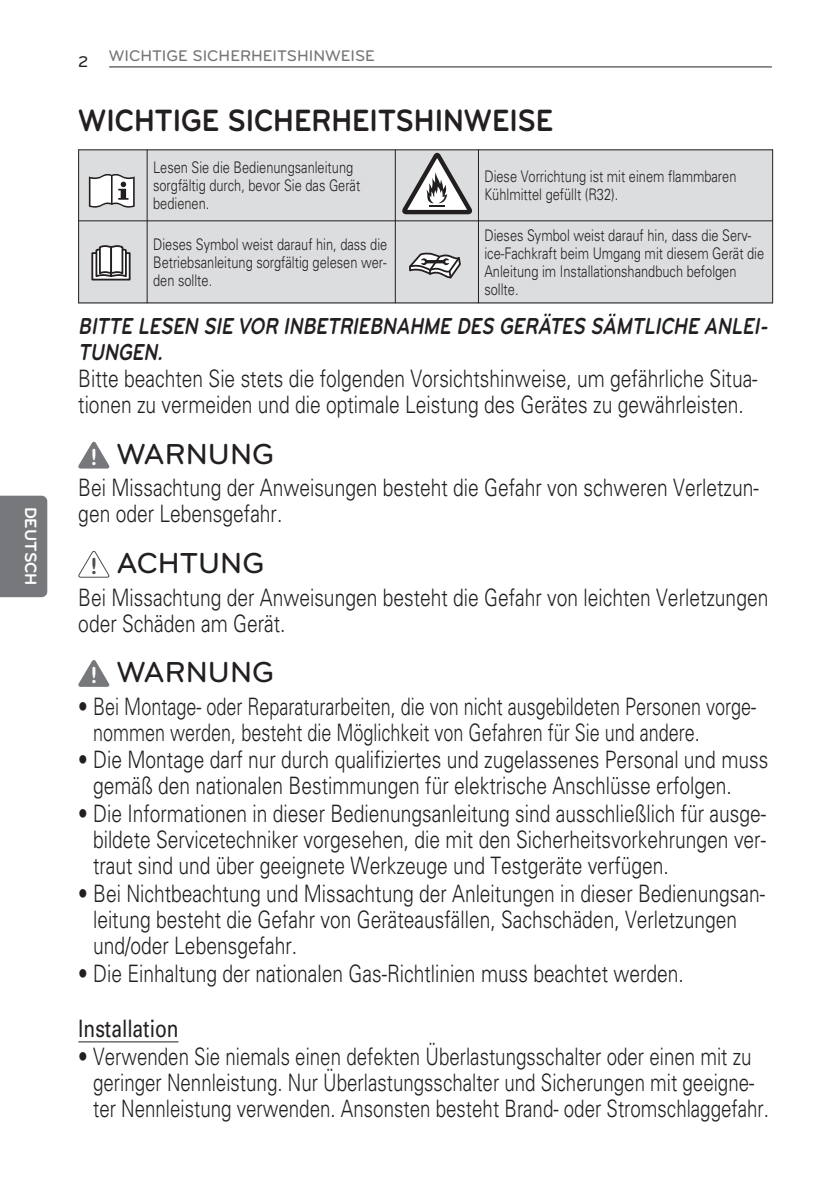
<style>
.page{position:relative;width:840px;height:1191px;background:#fff}
.page>*{position:absolute;margin:0;border:0;box-sizing:border-box;transform-origin:0 0}
.t1{font:700 32px "Bryant LG";color:#231f20;scale:.9 1}
.t2{font:500 30px "Bryant LG";color:#231f20}
.t3{font:300 24px/26px "Univers";color:#231f20;scale:.8 1}
.t4{font:italic 700 24px/26px "Bryant LG";color:#231f20;scale:.8 1}
.t5{font:24px "Univers";color:#231f20;scale:.8 1}
.t6{font:700 24px "Bryant LG";color:#fff}
.t7{font:700 24px "Bryant LG";color:#4b4c4d}
.t8{font:700 17px "Bryant LG";color:#fff}
.t9{font:300 16px/18px "Univers";color:#231f20;scale:.8 1}
.t10{font:500 16px "Bryant LG";color:#757679}
.t11{font:500 16px "Bryant LG";color:#231f20}
</style>
<div class="page">
<hr style="left:109px;top:67px;width:662px;height:1px;background:#231f20">
<div style="left:0;top:495px;width:47px;height:102px;background:#76787b"></div>
<div style="left:19px;top:497px;width:26px;height:98px;background:#76787b"></div>
<hr style="left:78px;top:1041px;width:100px;height:1px;background:#231f20">
<svg style="left:78px;top:441px;width:32px;height:27px"></svg>
<svg style="left:78px;top:551px;width:32px;height:27px"></svg>
<svg style="left:78px;top:660px;width:32px;height:27px"></svg>
<div style="left:78px;top:149px;width:69px;height:72px;background:#dcdddf"></div>
<svg style="left:89px;top:174px;width:46px;height:34px;background:#c7c6c7"></svg>
<div style="left:147px;top:149px;width:248px;height:72px;background:#dcdddf"></div>
<div style="left:395px;top:149px;width:83px;height:72px;background:#dcdddf"></div>
<svg style="left:402px;top:153px;width:70px;height:61px"></svg>
<div style="left:478px;top:149px;width:294px;height:72px;background:#dcdddf"></div>
<div style="left:78px;top:221px;width:69px;height:82px;background:#dcdddf"></div>
<div style="left:91px;top:252px;width:39px;height:28px;border:2px solid #231f20"></div>
<svg style="left:94px;top:245px;width:34px;height:34px"></svg>
<div style="left:147px;top:221px;width:248px;height:82px;background:#dcdddf"></div>
<div style="left:395px;top:221px;width:83px;height:82px;background:#dcdddf"></div>
<svg style="left:409px;top:252px;width:51px;height:27px"></svg>
<div style="left:478px;top:221px;width:294px;height:82px;background:#dcdddf"></div>
<hr style="left:78px;top:149px;width:1px;height:154px;background:#231f20">
<hr style="left:147px;top:149px;width:1px;height:154px;background:#231f20">
<hr style="left:395px;top:149px;width:1px;height:154px;background:#231f20">
<hr style="left:478px;top:149px;width:1px;height:154px;background:#231f20">
<hr style="left:771px;top:149px;width:1px;height:154px;background:#231f20">
<hr style="left:78px;top:149px;width:694px;height:1px;background:#231f20">
<hr style="left:78px;top:220px;width:694px;height:1px;background:#231f20">
<hr style="left:78px;top:302px;width:694px;height:1px;background:#231f20">
<p class="t8" style="left:36px;top:506px;width:81px;rotate:90deg">DEUTSCH</p>
<p class="t11" style="left:78px;top:52px;width:12px">2</p>
<p class="t10" style="left:109px;top:47px;width:267px">WICHTIGE SICHERHEITSHINWEISE</p>
<h1 class="t1" style="left:78px;top:109px;width:529px">WICHTIGE SICHERHEITSHINWEISE</h1>
<p class="t9" style="left:153px;top:160px;width:260px">Lesen Sie die Bedienungsanleitung sorgfältig durch, bevor Sie das Gerät bedienen.</p>
<p class="t9" style="left:484px;top:169px;width:316px">Diese Vorrichtung ist mit einem flammbaren<br>Kühlmittel gefüllt (R32).</p>
<p class="t9" style="left:153px;top:237px;width:294px;text-align:justify">Dieses Symbol weist darauf hin, dass die Betriebsanleitung sorgfältig gelesen wer&shy;den sollte.</p>
<p class="t9" style="left:484px;top:228px;width:351px">Dieses Symbol weist darauf hin, dass die Serv&shy;ice-Fachkraft beim Umgang mit diesem Gerät die Anleitung im Installationshandbuch befolgen sollte.</p>
<p class="t4" style="left:78px;top:315px;width:867px">BITTE LESEN SIE VOR INBETRIEBNAHME DES GERÄTES SÄMTLICHE ANLEI-<br>TUNGEN.</p>
<p class="t3" style="left:78px;top:368px;width:850px">Bitte beachten Sie stets die folgenden Vorsichtshinweise, um gefährliche Situa&shy;tionen zu vermeiden und die optimale Leistung des Gerätes zu gewährleisten.</p>
<p class="t2" style="left:116px;top:436px;width:159px">WARNUNG</p>
<p class="t3" style="left:78px;top:477px;width:851px">Bei Missachtung der Anweisungen besteht die Gefahr von schweren Verletzun&shy;gen oder Lebensgefahr.</p>
<p class="t2" style="left:116px;top:545px;width:149px">ACHTUNG</p>
<p class="t3" style="left:78px;top:586px;width:863px">Bei Missachtung der Anweisungen besteht die Gefahr von leichten Verletzungen oder Schäden am Gerät.</p>
<p class="t2" style="left:116px;top:654px;width:159px">WARNUNG</p>
<p class="t3" style="left:93px;top:695px;width:830px;text-indent:-15px">• Bei Montage- oder Reparaturarbeiten, die von nicht ausgebildeten Personen vorge&shy;nommen werden, besteht die Möglichkeit von Gefahren für Sie und andere.</p>
<p class="t3" style="left:93px;top:749px;width:845px;text-indent:-15px">• Die Montage darf nur durch qualifiziertes und zugelassenes Personal und muss gemäß den nationalen Bestimmungen für elektrische Anschlüsse erfolgen.</p>
<p class="t3" style="left:93px;top:802px;width:842px;text-align:justify;text-indent:-15px">• Die Informationen in dieser Bedienungsanleitung sind ausschließlich für ausge&shy;bildete Servicetechniker vorgesehen, die mit den Sicherheitsvorkehrungen ver&shy;traut sind und über geeignete Werkzeuge und Testgeräte verfügen.</p>
<p class="t3" style="left:93px;top:882px;width:841px;text-indent:-15px">• Bei Nichtbeachtung und Missachtung der Anleitungen in dieser Bedienungsan&shy;leitung besteht die Gefahr von Geräteausfällen, Sachschäden, Verletzungen und/oder Lebensgefahr.</p>
<p class="t3" style="left:78px;top:962px;width:758px">• Die Einhaltung der nationalen Gas-Richtlinien muss beachtet werden.</p>
<p class="t5" style="left:78px;top:1019px;width:127px">Installation</p>
<p class="t3" style="left:93px;top:1045px;width:845px;text-indent:-15px">• Verwenden Sie niemals einen defekten Überlastungsschalter oder einen mit zu geringer Nennleistung. Nur Überlastungsschalter und Sicherungen mit geeigne&shy;ter Nennleistung verwenden. Ansonsten besteht Brand- oder Stromschlaggefahr.</p>
<p class="t6" style="left:90px;top:448px;width:9px">!</p>
<p class="t7" style="left:90px;top:558px;width:9px">!</p>
<p class="t6" style="left:90px;top:667px;width:9px">!</p>
</div>
